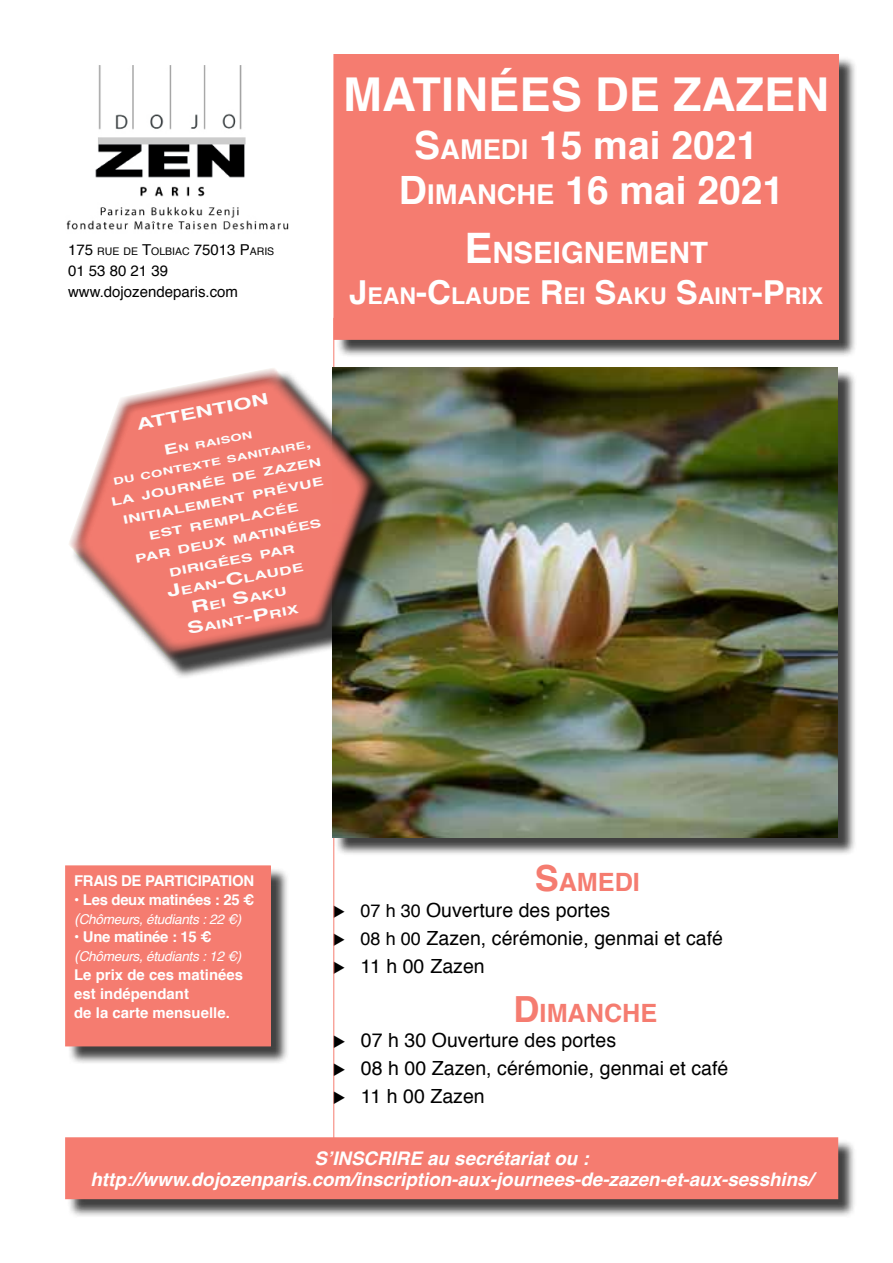
<style>
.page{position:relative;width:893px;height:1263px;background:#fff}
.page>*{position:absolute;margin:0;border:0;box-sizing:border-box;transform-origin:0 0}
.t1{font:700 46.65px "Helvetica";letter-spacing:.005em;color:#fff}
.t2{font:700 39px/45px "Helvetica";color:#fff;text-align:center}
.t3{font:700 29.4px "Helvetica";color:#fff}
.t4{font:700 25.2px "Helvetica";color:#f57c70}
.t5{font:700 23.1px "Helvetica";color:#fff}
.t6{font:19.5px "Helvetica";letter-spacing:.005em;color:#000}
.t7{font:italic 700 18.75px/21px "Helvetica";color:#fff;text-align:center}
.t8{font:700 15.75px "Helvetica";color:#fff;scale:1.5 1}
.t9{font:15px/21px "Helvetica";color:#000}
.t10{font:700 14.85px "Helvetica";letter-spacing:-.02em;color:#fff}
.t11{font:700 14.85px/18.9px "Helvetica";letter-spacing:.005em;color:#fff}
.t12{font:italic 13.5px "Helvetica";letter-spacing:-.02em;color:#fff}
.t13{font:700 11.55px/20.1px "Helvetica";color:#fff;text-align:center;scale:1.5 1}
.t14{font:10.5px "Helvetica";color:#000}
.t15{font:700 9.75px/20.1px "Helvetica";color:#fff;text-align:center;scale:1.5 1}
.s1{font-size:15px}
.s2{font-size:27.3px}
.s3{font-size:42px}
.s4{font-size:33px}
.s5{font-size:13.95px}
.s6{font-size:16.5px}
.s7{font-style:inherit}
.s8{font-size:14.85px}
.s9{font-size:36px}
.s10{font-size:18px}
</style>
<div class="page">
<hr style="left:333px;top:318px;width:1px;height:825px;background:#f57c70">
<div style="left:335px;top:369px;width:522px;height:487px;background:#000;opacity:.75"></div>
<img style="left:332px;top:367px;width:506px;height:471px">
<div style="left:68px;top:868px;width:222px;height:197px;background:#000;opacity:.75"></div>
<div style="left:66px;top:866px;width:204px;height:180px;background:#f57c70"></div>
<div style="left:65px;top:865px;width:206px;height:181px;border:1px solid #f57c70"></div>
<img style="left:66px;top:65px;width:223px;height:165px">
<div style="left:67px;top:1139px;width:790px;height:79px;background:#000;opacity:.75"></div>
<div style="left:66px;top:1138px;width:771px;height:60px;background:#f57c70"></div>
<div style="left:65px;top:1137px;width:773px;height:62px;border:2px solid #f57c70"></div>
<div style="left:336px;top:56px;width:521px;height:303px;background:#000;opacity:.75"></div>
<div style="left:334px;top:55px;width:504px;height:284px;background:#f57c70"></div>
<div style="left:333px;top:54px;width:506px;height:286px;border:2px solid #f57c70"></div>
<svg style="left:69px;top:351px;width:337px;height:326px;fill:#f27b6f"></svg>
<p class="t14" style="left:68px;top:243px;width:208px"><span class="s1">175</span> RUE DE <span class="s1">T</span>OLBIAC <span class="s1">75013 P</span>ARIS</p>
<p class="t9" style="left:68px;top:261px;width:172px">01 53 80 21 39 www.dojozendeparis.com</p>
<h1 class="t1" style="left:343px;top:57px;width:487px">matinées de zazen</h1>
<h2 class="t2" style="left:399px;top:123px;width:387px">S<span class="s2">AMEDI</span> 15 mai 2021<br>D<span class="s2">IMANCHE</span> 16 mai 2021</h2>
<h3 class="t3" style="left:464px;top:229px;width:245px"><span class="s3">E</span>NSEIGNEMENT</h3>
<p class="t5" style="left:349px;top:277px;width:476px"><span class="s4">J</span>EAN<span class="s4">-C</span>LAUDE <span class="s4">R</span>EI <span class="s4">S</span>AKU <span class="s4">S</span>AINT<span class="s4">-P</span>RIX</p>
<p class="t8" style="left:134px;top:412px;width:91px;rotate:-11deg">ATTENTION</p>
<p class="t15" style="left:108px;top:452px;width:136px;rotate:-11deg"><span class="s5">E</span>N RAISON<br>DU CONTE XTE SANITAIRE <span class="s5">,</span></p>
<p class="t13" style="left:109px;top:492px;width:144px;rotate:-11deg">LA JOURNÉE DE ZAZE N<br>INITIALE ME NT PRÉVUE<br>E ST RE MPLACÉE<br>PAR DE UX MATINÉE S<br>DIRIGÉE S PAR<br><span class="s6">J</span>E AN<span class="s6">-C</span>LAUDE<br><span class="s6">R</span>E I <span class="s6">S</span>AKU<br><span class="s6">S</span>AINT<span class="s6">-P</span>RIX</p>
<p class="t10" style="left:74px;top:868px;width:181px">Frais de participation</p>
<p class="t10" style="left:74px;top:887px;width:182px">• Les deux matinées <span class="s7">:</span> 25 €</p>
<p class="t12" style="left:74px;top:908px;width:169px"><span class="s8">(</span>Chômeurs, étudiants : 22 €)</p>
<p class="t10" style="left:74px;top:925px;width:139px">• Une matinée : 15 €</p>
<p class="t12" style="left:74px;top:946px;width:169px"><span class="s8">(</span>Chômeurs, étudiants : 12 €)</p>
<p class="t11" style="left:74px;top:966px;width:171px">Le prix de ces matinées est indépendant<br>de la carte mensuelle.</p>
<p class="t4" style="left:535px;top:862px;width:107px"><span class="s9">S</span>AMEDI</p>
<p class="t6" style="left:332px;top:895px;width:279px">◆ <span class="s10">07 h 30</span> Ouverture des portes</p>
<p class="t6" style="left:332px;top:923px;width:392px">◆ <span class="s10">08 h 00</span> Zazen, cérémonie, genmai et café</p>
<p class="t6" style="left:332px;top:951px;width:154px">◆ 11 h 00 Zazen</p>
<p class="t4" style="left:514px;top:992px;width:145px"><span class="s9">D</span>IMANCHE</p>
<p class="t6" style="left:333px;top:1025px;width:285px">◆ 07 h 30 Ouverture des portes</p>
<p class="t6" style="left:333px;top:1053px;width:397px">◆ 08 h 00 Zazen, cérémonie, genmai et café</p>
<p class="t6" style="left:333px;top:1081px;width:154px">◆ 11 h 00 Zazen</p>
<p class="t7" style="left:90px;top:1148px;width:724px">S’inscrire au secrétariat ou : http://www.dojozenparis.com/inscription-aux-journees-de-zazen-et-aux-sesshins/</p>
</div>
